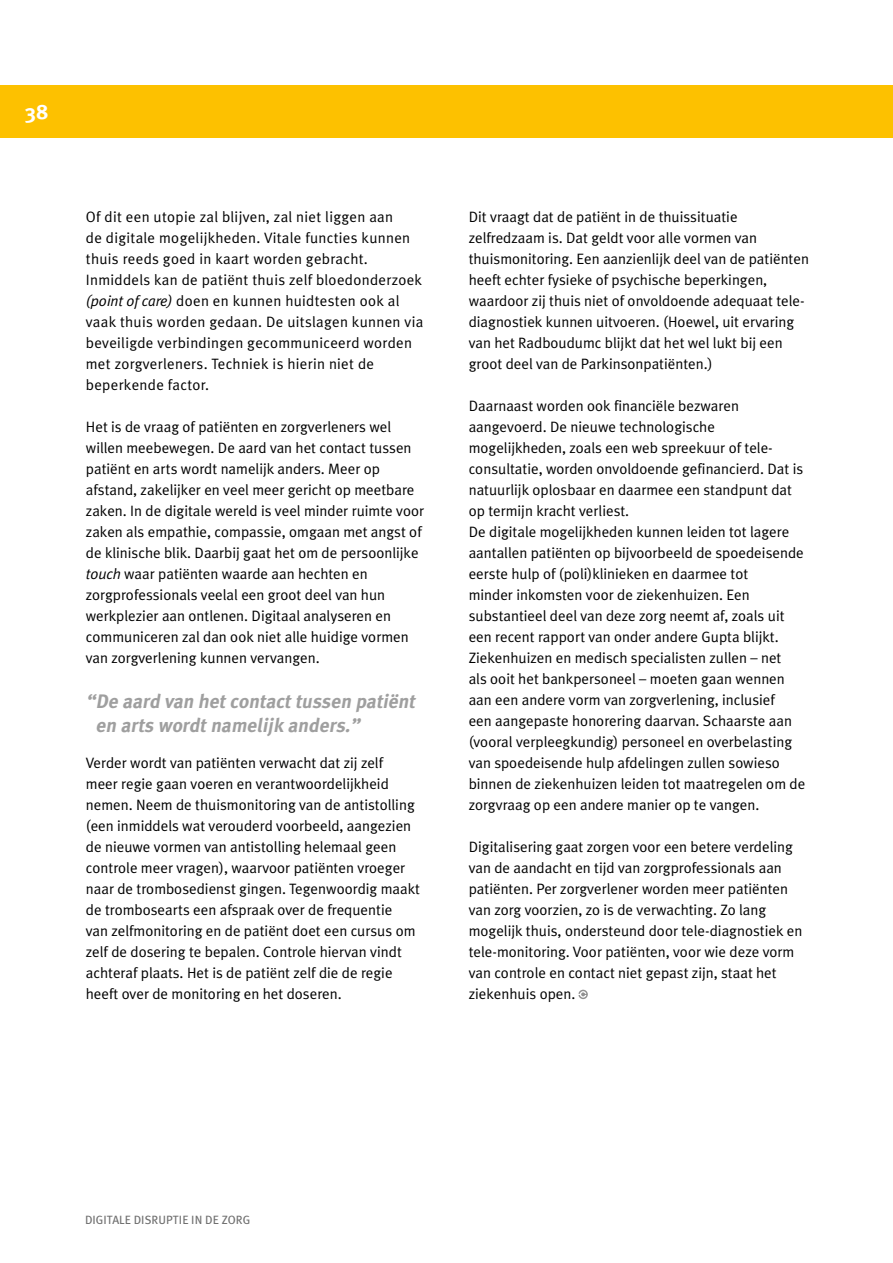
<style>
.page{position:relative;width:893px;height:1263px;background:#fff}
.page>*{position:absolute;margin:0;border:0;box-sizing:border-box;transform-origin:0 0}
.t1{font:700 21px "Meta Plus";color:#fff}
.t2{font:italic 700 19.5px/24px "Meta Plus";color:#9f9f9f}
.t3{font:15px/21px "Meta Plus";color:#000}
.t4{font:15px/21px "Meta Plus";letter-spacing:.02em;color:#000}
.t5{font:12px "Meta Plus Book Caps";color:#6f6f6f}
.s1{font-style:italic}
</style>
<div class="page">
<div style="left:81px;top:86px;width:812px;height:52px;background:#fdc100"></div>
<div style="left:0;top:86px;width:85px;height:52px;background:#fdc100"></div>
<svg style="left:578px;top:990px;width:10px;height:9px"></svg>
<h1 class="t1" style="left:26px;top:99px;width:25px">38</h1>
<p class="t4" style="left:86px;top:206px;width:339px">Of dit een utopie zal blijven, zal niet liggen aan<br>de digitale mogelijkheden. Vitale functies kunnen thuis reeds goed in kaart worden gebracht.<br>Inmiddels kan de patiënt thuis zelf bloedonderzoek <span class="s1">(point of care)</span> doen en kunnen huidtesten ook al vaak thuis worden gedaan. De uitslagen kunnen via beveiligde verbindingen gecommuniceerd worden met zorgverleners. Techniek is hierin niet de beperkende factor.</p>
<p class="t3" style="left:86px;top:416px;width:340px">Het is de vraag of patiënten en zorgverleners wel willen meebewegen. De aard van het contact tussen patiënt en arts wordt namelijk anders. Meer op afstand, zakelijker en veel meer gericht op meetbare zaken. In de digitale wereld is veel minder ruimte voor zaken als empathie, compassie, omgaan met angst of de klinische blik. Daarbij gaat het om de persoonlijke <span class="s1">touch</span> waar patiënten waarde aan hechten en zorgprofessionals veelal een groot deel van hun werkplezier aan ontlenen. Digitaal analyseren en communiceren zal dan ook niet alle huidige vormen van zorgverlening kunnen vervangen.</p>
<h2 class="t2" style="left:95px;top:689px;width:325px;text-indent:-10px">“De aard van hetcontacttussen patiënt en arts wordtnamelijk anders.”</h2>
<p class="t3" style="left:86px;top:752px;width:336px">Verder wordt van patiënten verwacht dat zij zelf<br>meer regie gaan voeren en verantwoordelijkheid nemen. Neem de thuismonitoring van de antistolling (een inmiddels wat verouderd voorbeeld, aangezien de nieuwe vormen van antistolling helemaal geen controle meer vragen), waarvoor patiënten vroeger naar de trombosedienst gingen. Tegenwoordig maakt de trombosearts een afspraak over de frequentie<br>van zelfmonitoring en de patiënt doet een cursus om zelf de dosering te bepalen. Controle hiervan vindt achteraf plaats. Het is de patiënt zelf die de regie heeft over de monitoring en het doseren.</p>
<p class="t3" style="left:469px;top:206px;width:342px">Dit vraagt dat de patiënt in de thuissituatie zelfredzaam is. Dat geldt voor alle vormen van thuismonitoring. Een aanzienlijk deel van de patiënten heeft echter fysieke of psychische beperkingen, waardoor zij thuis niet of onvoldoende adequaat tele&shy;diagnostiek kunnen uitvoeren. (Hoewel, uit ervaring van het Radboudumc blijkt dat het wel lukt bij een groot deel van de Parkinsonpatiënten.)</p>
<p class="t3" style="left:469px;top:395px;width:338px">Daarnaast worden ook financiële bezwaren aangevoerd. De nieuwe technologische mogelijkheden, zoals een web spreekuur of tele&shy;consultatie, worden onvoldoende gefinancierd. Dat is natuurlijk oplosbaar en daarmee een standpunt dat op termijn kracht verliest.<br>De digitale mogelijkheden kunnen leiden tot lagere aantallen patiënten op bijvoorbeeld de spoedeisende eerste hulp of (poli)klinieken en daarmee tot<br>minder inkomsten voor de ziekenhuizen. Een substantieel deel van deze zorg neemt af, zoals uit een recent rapport van onder andere Gupta blijkt.<br>Ziekenhuizen en medisch specialisten zullen – net<br>als ooit het bankpersoneel – moeten gaan wennen aan een andere vorm van zorgverlening, inclusief<br>een aangepaste honorering daarvan. Schaarste aan (vooral verpleegkundig) personeel en overbelasting van spoedeisende hulp afdelingen zullen sowieso binnen de ziekenhuizen leiden tot maatregelen om de zorgvraag op een andere manier op te vangen.</p>
<p class="t3" style="left:469px;top:836px;width:335px">Digitalisering gaat zorgen voor een betere verdeling van de aandacht en tijd van zorgprofessionals aan patiënten. Per zorgverlener worden meer patiënten van zorg voorzien, zo is de verwachting. Zo lang mogelijk thuis, ondersteund door tele-diagnostiek en tele-monitoring. Voor patiënten, voor wie deze vorm van controle en contact niet gepast zijn, staat het ziekenhuis open.</p>
<p class="t5" style="left:85px;top:1213px;width:167px">DIGITALE DISRUPTIE IN DE ZORG</p>
</div>
